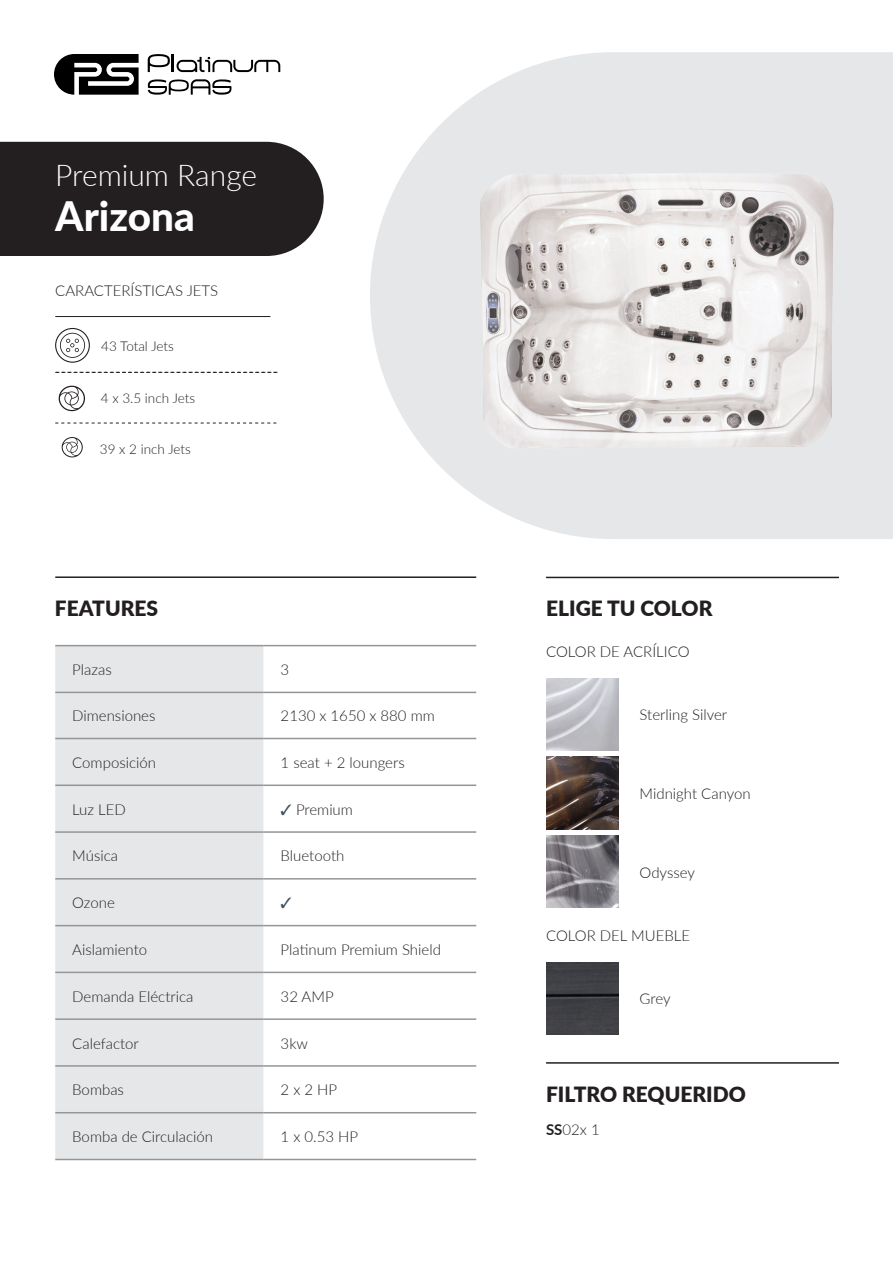
<style>
.page{position:relative;width:893px;height:1263px;background:#fff}
.page>*{position:absolute;margin:0;border:0;box-sizing:border-box;transform-origin:0 0}
.t1{font:800 40.5px "Lato";color:#fff}
.t2{font:300 30px "Lato";color:#fff}
.t3{font:900 21px "Lato";color:#231f20}
.t4{font:300 15px "Lato";color:#231f20}
.t5{font:300 13.5px "Lato";color:#231f20}
.s1{color:#3e5261}
.s2{font-weight:700}
</style>
<div class="page">
<svg style="left:370px;top:52px;width:523px;height:487px;fill:#e6e7e9"></svg>
<div style="left:0;top:142px;width:324px;height:114px;background:#231f20"></div>
<hr style="left:55px;top:316px;width:215px;height:1px;background:#231f20">
<svg style="left:59px;top:386px;width:26px;height:25px"></svg>
<svg style="left:62px;top:437px;width:21px;height:20px"></svg>
<svg style="left:55px;top:372px;width:222px;height:1px"></svg>
<svg style="left:55px;top:423px;width:221px;height:1px"></svg>
<img style="left:476px;top:142px;width:362px;height:328px">
<div style="left:55px;top:646px;width:209px;height:513px;background:#e6e7e9"></div>
<svg style="left:264px;top:646px;width:212px;height:513px"></svg>
<hr style="left:55px;top:645px;width:209px;height:1px;background:#939598">
<hr style="left:264px;top:645px;width:212px;height:1px;background:#939598">
<hr style="left:55px;top:692px;width:209px;height:1px;background:#939598">
<hr style="left:264px;top:692px;width:212px;height:1px;background:#939598">
<hr style="left:55px;top:738px;width:209px;height:1px;background:#939598">
<hr style="left:264px;top:738px;width:212px;height:1px;background:#939598">
<hr style="left:55px;top:784px;width:209px;height:2px;background:#939598">
<hr style="left:264px;top:784px;width:212px;height:2px;background:#939598">
<hr style="left:55px;top:831px;width:209px;height:2px;background:#939598">
<hr style="left:264px;top:831px;width:212px;height:2px;background:#939598">
<hr style="left:55px;top:878px;width:209px;height:1px;background:#939598">
<hr style="left:264px;top:878px;width:212px;height:1px;background:#939598">
<hr style="left:55px;top:925px;width:209px;height:1px;background:#939598">
<hr style="left:264px;top:925px;width:212px;height:1px;background:#939598">
<hr style="left:55px;top:972px;width:209px;height:1px;background:#939598">
<hr style="left:264px;top:972px;width:212px;height:1px;background:#939598">
<hr style="left:55px;top:1018px;width:209px;height:2px;background:#939598">
<hr style="left:264px;top:1018px;width:212px;height:2px;background:#939598">
<hr style="left:55px;top:1065px;width:209px;height:2px;background:#939598">
<hr style="left:264px;top:1065px;width:212px;height:2px;background:#939598">
<hr style="left:55px;top:1112px;width:209px;height:1px;background:#939598">
<hr style="left:264px;top:1112px;width:212px;height:1px;background:#939598">
<hr style="left:55px;top:1159px;width:209px;height:1px;background:#939598">
<hr style="left:264px;top:1159px;width:212px;height:1px;background:#939598">
<hr style="left:55px;top:576px;width:421px;height:2px;background:#231f20">
<svg style="left:55px;top:328px;width:35px;height:35px"></svg>
<svg style="left:54px;top:54px;width:85px;height:41px"></svg>
<svg style="left:148px;top:54px;width:132px;height:18px"></svg>
<svg style="left:148px;top:79px;width:83px;height:16px"></svg>
<img style="left:546px;top:678px;width:72px;height:72px">
<img style="left:546px;top:835px;width:72px;height:72px">
<img style="left:546px;top:757px;width:72px;height:72px">
<hr style="left:546px;top:577px;width:293px;height:1px;background:#231f20">
<hr style="left:546px;top:1062px;width:293px;height:2px;background:#231f20">
<img style="left:546px;top:962px;width:72px;height:72px">
<svg style="left:281px;top:897px;width:10px;height:11px"></svg>
<p class="t2" style="left:55px;top:154px;width:203px">Premium Range</p>
<p class="t1" style="left:55px;top:186px;width:141px">Arizona</p>
<p class="t4" style="left:55px;top:280px;width:165px">CARACTERÍSTICAS JETS</p>
<p class="t5" style="left:101px;top:336px;width:74px">43 Total Jets</p>
<p class="t5" style="left:101px;top:389px;width:96px">4 x 3.5 inch Jets</p>
<p class="t5" style="left:100px;top:440px;width:92px">39 x 2 inch Jets</p>
<p class="t3" style="left:55px;top:593px;width:105px">FEATURES</p>
<p class="t4" style="left:72px;top:659px;width:41px">Plazas</p>
<p class="t4" style="left:281px;top:659px;width:10px">3</p>
<p class="t4" style="left:72px;top:706px;width:85px">Dimensiones</p>
<p class="t4" style="left:281px;top:706px;width:156px">2130 x 1650 x 880 mm</p>
<p class="t4" style="left:72px;top:752px;width:85px">Composición</p>
<p class="t4" style="left:281px;top:752px;width:126px">1 seat + 2 loungers</p>
<p class="t4" style="left:72px;top:799px;width:55px">Luz LED</p>
<p class="t4" style="left:281px;top:799px;width:74px"><span class="s1">✓</span> Premium</p>
<p class="t4" style="left:72px;top:846px;width:47px">Música</p>
<p class="t4" style="left:281px;top:846px;width:65px">Bluetooth</p>
<p class="t4" style="left:72px;top:892px;width:44px">Ozone</p>
<p class="t4" style="left:72px;top:939px;width:76px">Aislamiento</p>
<p class="t4" style="left:281px;top:939px;width:162px">Platinum Premium Shield</p>
<p class="t4" style="left:72px;top:986px;width:123px">Demanda Eléctrica</p>
<p class="t4" style="left:281px;top:986px;width:55px">32 AMP</p>
<p class="t4" style="left:72px;top:1033px;width:68px">Calefactor</p>
<p class="t4" style="left:281px;top:1033px;width:29px">3kw</p>
<p class="t4" style="left:72px;top:1079px;width:53px">Bombas</p>
<p class="t4" style="left:281px;top:1079px;width:58px">2 x 2 HP</p>
<p class="t4" style="left:72px;top:1126px;width:142px">Bomba de Circulación</p>
<p class="t4" style="left:281px;top:1126px;width:79px">1 x 0.53 HP</p>
<p class="t3" style="left:546px;top:593px;width:168px">ELIGE TU COLOR</p>
<p class="t4" style="left:546px;top:641px;width:145px">COLOR DE ACRÍLICO</p>
<p class="t4" style="left:640px;top:704px;width:89px">Sterling Silver</p>
<p class="t4" style="left:640px;top:783px;width:113px">Midnight Canyon</p>
<p class="t4" style="left:640px;top:862px;width:57px">Odyssey</p>
<p class="t4" style="left:546px;top:925px;width:146px">COLOR DEL MUEBLE</p>
<p class="t4" style="left:640px;top:988px;width:32px">Grey</p>
<p class="t3" style="left:546px;top:1078px;width:201px">FILTRO REQUERIDO</p>
<p class="t4" style="left:546px;top:1119px;width:55px"><span class="s2">SS</span>02x 1</p>
</div>
